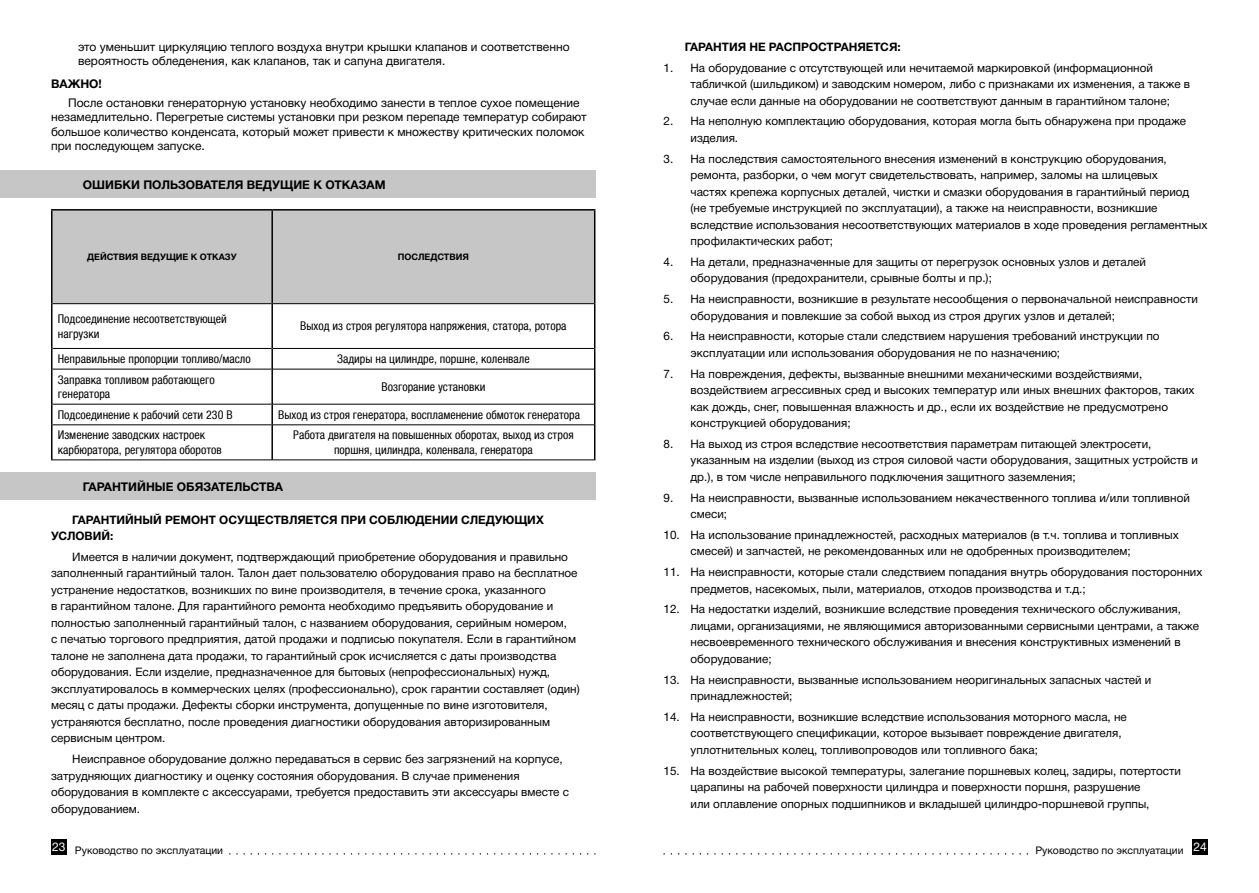
<style>
.page{position:relative;width:1259px;height:893px;background:#fff}
.page>*{position:absolute;margin:0;border:0;box-sizing:border-box;transform-origin:0 0}
.t1{font:condensed 12px/14.4px "Helvetica Neue LTCYR";color:#000}
.t2{font:12px/14.4px "Helvetica Neue Cyr";color:#000}
.t3{font:700 12px "Helvetica Neue Cyr";color:#000}
.t4{font:12px "Helvetica Neue Cyr";color:#fff}
.t5{font:11.7px/16.5px "Helvetica Neue Cyr";color:#000}
.t6{font:700 11.7px/16.5px "Helvetica Neue Cyr";color:#000}
.t7{font:10.5px "Helvetica Neue Cyr";color:#000}
.t8{font:700 9px "Helvetica Neue Cyr";color:#000}
</style>
<div class="page">
<svg style="left:229px;top:853px;width:366px;height:1px"></svg>
<svg style="left:663px;top:853px;width:365px;height:1px"></svg>
<div style="left:51px;top:839px;width:16px;height:15px;background:#000"></div>
<div style="left:1192px;top:839px;width:16px;height:15px;background:#000"></div>
<div style="left:0;top:170px;width:595px;height:28px;background:#c6c6c6"></div>
<div style="left:53px;top:211px;width:541px;height:92px;background:#c6c6c6"></div>
<hr style="left:53px;top:303px;width:218px;height:1px;background:#000">
<hr style="left:273px;top:303px;width:321px;height:1px;background:#000">
<hr style="left:53px;top:348px;width:218px;height:1px;background:#000">
<hr style="left:273px;top:348px;width:321px;height:1px;background:#000">
<hr style="left:53px;top:369px;width:218px;height:1px;background:#000">
<hr style="left:273px;top:369px;width:321px;height:1px;background:#000">
<hr style="left:53px;top:404px;width:218px;height:1px;background:#000">
<hr style="left:273px;top:404px;width:321px;height:1px;background:#000">
<hr style="left:53px;top:425px;width:218px;height:1px;background:#000">
<hr style="left:273px;top:425px;width:321px;height:1px;background:#000">
<hr style="left:51px;top:460px;width:221px;height:1px;background:#000">
<hr style="left:272px;top:460px;width:323px;height:1px;background:#000">
<hr style="left:51px;top:209px;width:221px;height:2px;background:#000">
<hr style="left:51px;top:211px;width:2px;height:93px;background:#000">
<hr style="left:272px;top:209px;width:323px;height:2px;background:#000">
<hr style="left:271px;top:211px;width:2px;height:93px;background:#000">
<hr style="left:594px;top:211px;width:1px;height:93px;background:#000">
<hr style="left:51px;top:304px;width:2px;height:44px;background:#000">
<hr style="left:271px;top:304px;width:2px;height:44px;background:#000">
<hr style="left:594px;top:304px;width:1px;height:44px;background:#000">
<hr style="left:51px;top:348px;width:2px;height:21px;background:#000">
<hr style="left:271px;top:348px;width:2px;height:21px;background:#000">
<svg style="left:594px;top:348px;width:1px;height:21px"></svg>
<hr style="left:51px;top:369px;width:2px;height:35px;background:#000">
<hr style="left:271px;top:369px;width:2px;height:35px;background:#000">
<hr style="left:594px;top:369px;width:1px;height:35px;background:#000">
<hr style="left:51px;top:404px;width:2px;height:21px;background:#000">
<hr style="left:271px;top:404px;width:2px;height:21px;background:#000">
<svg style="left:594px;top:404px;width:1px;height:21px"></svg>
<hr style="left:51px;top:425px;width:2px;height:35px;background:#000">
<hr style="left:271px;top:425px;width:2px;height:35px;background:#000">
<hr style="left:594px;top:425px;width:1px;height:35px;background:#000">
<div style="left:0;top:472px;width:595px;height:28px;background:#c6c6c6"></div>
<p class="t2" style="left:78px;top:40px;width:493px">это уменьшит циркуляцию теплого воздуха внутри крышки клапанов и соответственно вероятность обледенения, как клапанов, так и сапуна двигателя.</p>
<p class="t3" style="left:51px;top:78px;width:52px">ВАЖНО!</p>
<p class="t2" style="left:51px;top:96px;width:537px;text-indent:17px">После остановки генераторную установку необходимо занести в теплое сухое помещение незамедлительно. Перегретые системы установки при резком перепаде температур собирают большое количество конденсата, который может привести к множеству критических поломок при последующем запуске.</p>
<p class="t3" style="left:83px;top:178px;width:304px">ОШИБКИ ПОЛЬЗОВАТЕЛЯ ВЕДУЩИЕ К ОТКАЗАМ</p>
<p class="t8" style="left:87px;top:252px;width:151px">ДЕЙСТВИЯ ВЕДУЩИЕ К ОТКАЗУ</p>
<p class="t8" style="left:398px;top:252px;width:72px">ПОСЛЕДСТВИЯ</p>
<p class="t1" style="left:58px;top:312px;width:171px">Подсоединение несоответствующей нагрузки</p>
<p class="t1" style="left:300px;top:319px;width:268px">Выход из строя регулятора напряжения, статора, ротора</p>
<p class="t1" style="left:58px;top:352px;width:194px">Неправильные пропорции топливо/масло</p>
<p class="t1" style="left:337px;top:352px;width:194px">Задиры на цилиндре, поршне, коленвале</p>
<p class="t1" style="left:58px;top:372px;width:158px">Заправка топливом работающего генератора</p>
<p class="t1" style="left:381px;top:380px;width:105px">Возгорание установки</p>
<p class="t1" style="left:58px;top:408px;width:176px">Подсоединение к рабочий сети 230 В</p>
<p class="t1" style="left:278px;top:408px;width:303px">Выход из строя генератора, воспламенение обмоток генератора</p>
<p class="t1" style="left:58px;top:428px;width:166px">Изменение заводских настроек карбюратора, регулятора оборотов</p>
<p class="t1" style="left:293px;top:428px;width:282px;text-align:center">Работа двигателя на повышенных оборотах, выход из строя поршня, цилиндра, коленвала, генератора</p>
<p class="t3" style="left:83px;top:481px;width:202px">ГАРАНТИЙНЫЕ ОБЯЗАТЕЛЬСТВА</p>
<p class="t6" style="left:51px;top:511px;width:494px;text-indent:21px">ГАРАНТИЙНЫЙ РЕМОНТ ОСУЩЕСТВЛЯЕТСЯ ПРИ СОБЛЮДЕНИИ СЛЕДУЮЩИХ<br>УСЛОВИЙ:</p>
<p class="t5" style="left:51px;top:549px;width:530px;text-indent:21px">Имеется в наличии документ, подтверждающий приобретение оборудования и правильно заполненный гарантийный талон. Талон дает пользователю оборудования право на бесплатное устранение недостатков, возникших по вине производителя, в течение срока, указанного<br>в гарантийном талоне. Для гарантийного ремонта необходимо предъявить оборудование и полностью заполненный гарантийный талон, с названием оборудования, серийным номером,<br>с печатью торгового предприятия, датой продажи и подписью покупателя. Если в гарантийном талоне не заполнена дата продажи, то гарантийный срок исчисляется с даты производства оборудования. Если изделие, предназначенное для бытовых (непрофессиональных) нужд, эксплуатировалось в коммерческих целях (профессионально), срок гарантии составляет (один) месяц с даты продажи. Дефекты сборки инструмента, допущенные по вине изготовителя, устраняются бесплатно, после проведения диагностики оборудования авторизированным сервисным центром.</p>
<p class="t5" style="left:51px;top:751px;width:519px;text-indent:21px">Неисправное оборудование должно передаваться в сервис без загрязнений на корпусе, затрудняющих диагностику и оценку состояния оборудования. В случае применения оборудования в комплекте с аксессуарами, требуется предоставить эти аксессуары вместе с оборудованием.</p>
<p class="t6" style="left:685px;top:39px;width:217px">ГАРАНТИЯ НЕ РАСПРОСТРАНЯЕТСЯ:</p>
<p class="t5" style="left:690px;top:59px;width:501px;text-indent:-27px">1. На оборудование с отсутствующей или нечитаемой маркировкой (информационной табличкой (шильдиком) и заводским номером, либо с признаками их изменения, а также в случае если данные на оборудовании не соответствуют данным в гарантийном талоне;</p>
<p class="t5" style="left:690px;top:113px;width:497px;text-indent:-27px">2. На неполную комплектацию оборудования, которая могла быть обнаружена при продаже изделия.</p>
<p class="t5" style="left:690px;top:150px;width:518px;text-indent:-27px">3. На последствия самостоятельного внесения изменений в конструкцию оборудования, ремонта, разборки, о чем могут свидетельствовать, например, заломы на шлицевых<br>частях крепежа корпусных деталей, чистки и смазки оборудования в гарантийный период (не требуемые инструкцией по эксплуатации), а также на неисправности, возникшие вследствие использования несоответствующих материалов в ходе проведения регламентных профилактических работ;</p>
<p class="t5" style="left:690px;top:254px;width:457px;text-indent:-27px">4. На детали, предназначенные для защиты от перегрузок основных узлов и деталей оборудования (предохранители, срывные болты и пр.);</p>
<p class="t5" style="left:690px;top:291px;width:509px;text-indent:-27px">5. На неисправности, возникшие в результате несообщения о первоначальной неисправности оборудования и повлекшие за собой выход из строя других узлов и деталей;</p>
<p class="t5" style="left:690px;top:328px;width:470px;text-indent:-27px">6. На неисправности, которые стали следствием нарушения требований инструкции по эксплуатации или использования оборудования не по назначению;</p>
<p class="t5" style="left:690px;top:365px;width:506px;text-indent:-27px">7. На повреждения, дефекты, вызванные внешними механическими воздействиями, воздействием агрессивных сред и высоких температур или иных внешних факторов, таких как дождь, снег, повышенная влажность и др., если их воздействие не предусмотрено конструкцией оборудования;</p>
<p class="t5" style="left:690px;top:436px;width:509px;text-indent:-27px">8. На выход из строя вследствие несоответствия параметрам питающей электросети, указанным на изделии (выход из строя силовой части оборудования, защитных устройств и др.), в том числе неправильного подключения защитного заземления;</p>
<p class="t5" style="left:690px;top:489px;width:501px;text-indent:-27px">9. На неисправности, вызванные использованием некачественного топлива и/или топливной смеси;</p>
<p class="t5" style="left:690px;top:527px;width:490px;text-indent:-27px">10. На использование принадлежностей, расходных материалов (в т.ч. топлива и топливных смесей) и запчастей, не рекомендованных или не одобренных производителем;</p>
<p class="t5" style="left:690px;top:564px;width:513px;text-indent:-27px">11. На неисправности, которые стали следствием попадания внутрь оборудования посторонних предметов, насекомых, пыли, материалов, отходов производства и т.д.;</p>
<p class="t5" style="left:690px;top:601px;width:510px;text-indent:-27px">12. На недостатки изделий, возникшие вследствие проведения технического обслуживания, лицами, организациями, не являющимися авторизованными сервисными центрами, а также несвоевременного технического обслуживания и внесения конструктивных изменений в оборудование;</p>
<p class="t5" style="left:690px;top:671px;width:462px;text-indent:-27px">13. На неисправности, вызванные использованием неоригинальных запасных частей и принадлежностей;</p>
<p class="t5" style="left:690px;top:709px;width:438px;text-indent:-27px">14. На неисправности, возникшие вследствие использования моторного масла, не соответствующего спецификации, которое вызывает повреждение двигателя, уплотнительных колец, топливопроводов или топливного бака;</p>
<p class="t5" style="left:690px;top:762px;width:492px;text-indent:-27px">15. На воздействие высокой температуры, залегание поршневых колец, задиры, потертости царапины на рабочей поверхности цилиндра и поверхности поршня, разрушение<br>или оплавление опорных подшипников и вкладышей цилиндро-поршневой группы,</p>
<p class="t4" style="left:52px;top:840px;width:15px">23</p>
<p class="t4" style="left:1193px;top:840px;width:15px">24</p>
<p class="t7" style="left:75px;top:845px;width:150px">Руководство по эксплуатации</p>
<p class="t7" style="left:1035px;top:845px;width:150px">Руководство по эксплуатации</p>
</div>
